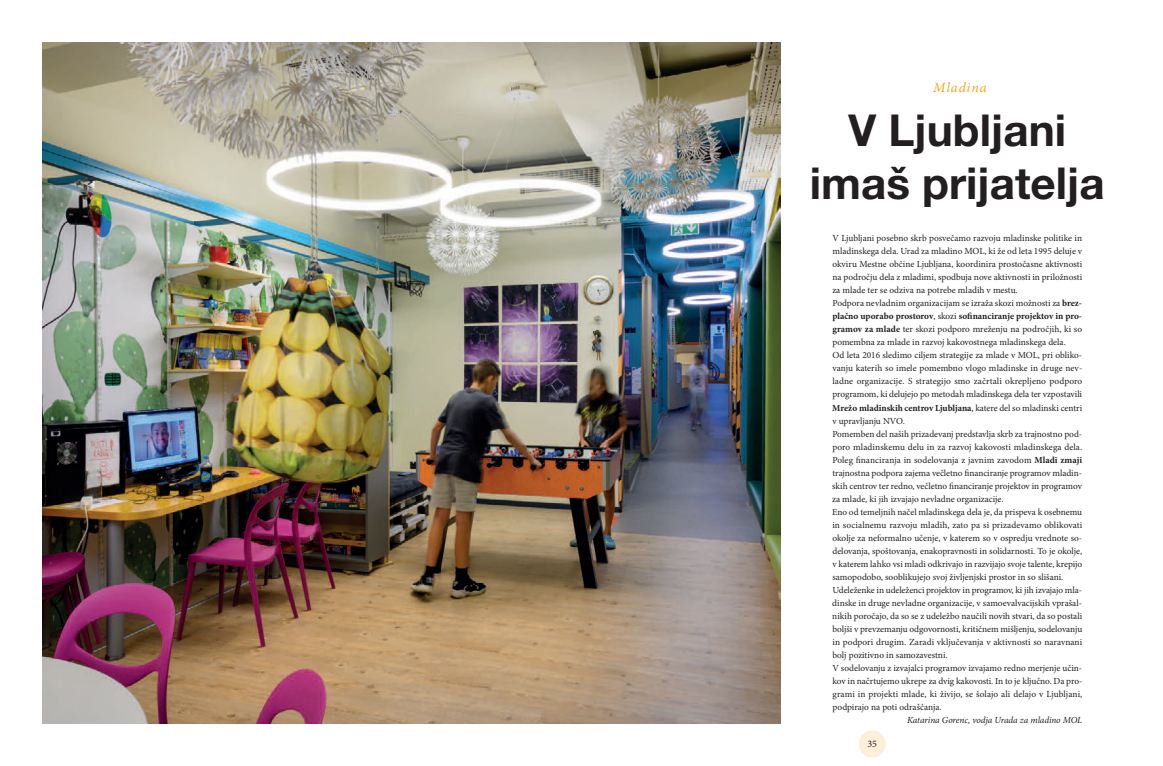
<style>
.page{position:relative;width:1163px;height:766px;background:#fff}
.page>*{position:absolute;margin:0;border:0;box-sizing:border-box;transform-origin:0 0}
.t1{font:700 44px/52.8px "Helvetica Neue LT Pro";color:#231f20;text-align:center}
.t2{font:italic 14px "Minion Pro";letter-spacing:.07em;color:#f9a51b}
.t3{font:10px "Minion Pro";color:#231f20}
.t4{font:9.3px/13px "Minion Pro";color:#231f20}
.t5{font:italic 9.3px "Minion Pro";letter-spacing:-.01em;color:#231f20}
.s1{font-weight:700}
</style>
<div class="page">
<div style="left:858px;top:730px;width:27px;height:27px;background:#feefd8;border-radius:50%"></div>
<img style="left:43px;top:43px;width:737px;height:680px">
<h2 class="t2" style="left:932px;top:82px;width:55px">Mladina</h2>
<h1 class="t1" style="left:809px;top:107px;width:296px">V Ljubljani imaš prijatelja</h1>
<p class="t4" style="left:832px;top:233px;width:252px">V Ljubljani posebno skrb posvečamo razvoju mladinske politike in mladinskega dela. Urad za mladino MOL, ki že od leta 1995 deluje v okviru Mestne občine Ljubljana, koordinira prostočasne aktivnosti na področju dela z mladimi, spodbuja nove aktivnosti in priložnosti za mlade ter se odziva na potrebe mladih v mestu.<br>Podpora nevladnim organizacijam se izraža skozi možnosti za <span class="s1">brez&shy;plačno uporabo prostorov</span>, skozi <span class="s1">sofinanciranje projektov in pro&shy;gramov za mlade</span> ter skozi podporo mreženju na področjih, ki so pomembna za mlade in razvoj kakovostnega mladinskega dela.<br>Od leta 2016 sledimo ciljem strategije za mlade v MOL, pri obliko&shy;vanju katerih so imele pomembno vlogo mladinske in druge nev&shy;ladne organizacije. S strategijo smo začrtali okrepljeno podporo programom, ki delujejo po metodah mladinskega dela ter vzpostavili <span class="s1">Mrežo mladinskih centrov Ljubljana</span>, katere del so mladinski centri v upravljanju NVO.<br>Pomemben del naših prizadevanj predstavlja skrb za trajnostno pod&shy;poro mladinskemu delu in za razvoj kakovosti mladinskega dela.<br>Poleg financiranja in sodelovanja z javnim zavodom <span class="s1">Mladi zmaji </span>trajnostna podpora zajema večletno financiranje programov mladin&shy;skih centrov ter redno, večletno financiranje projektov in programov za mlade, ki jih izvajajo nevladne organizacije.<br>Eno od temeljnih načel mladinskega dela je, da prispeva k osebnemu in socialnemu razvoju mladih, zato pa si prizadevamo oblikovati okolje za neformalno učenje, v katerem so v ospredju vrednote so&shy;delovanja, spoštovanja, enakopravnosti in solidarnosti. To je okolje, v katerem lahko vsi mladi odkrivajo in razvijajo svoje talente, krepijo samopodobo, sooblikujejo svoj življenjski prostor in so slišani.<br>Udeleženke in udeleženci projektov in programov, ki jih izvajajo mla&shy;dinske in druge nevladne organizacije, v samoevalvacijskih vprašal&shy;nikih poročajo, da so se z udeležbo naučili novih stvari, da so postali boljši v prevzemanju odgovornosti, kritičnem mišljenju, sodelovanju in podpori drugim. Zaradi vključevanja v aktivnosti so naravnani bolj pozitivno in samozavestni.<br>V sodelovanju z izvajalci programov izvajamo redno merjenje učin&shy;kov in načrtujemo ukrepe za dvig kakovosti. In to je ključno. Da pro&shy;grami in projekti mlade, ki živijo, se šolajo ali delajo v Ljubljani, podpirajo na poti odraščanja.</p>
<p class="t5" style="left:907px;top:716px;width:177px">Katarina Gorenc, vodja Urada za mladino MOL</p>
<p class="t3" style="left:867px;top:739px;width:11px">35</p>
</div>
